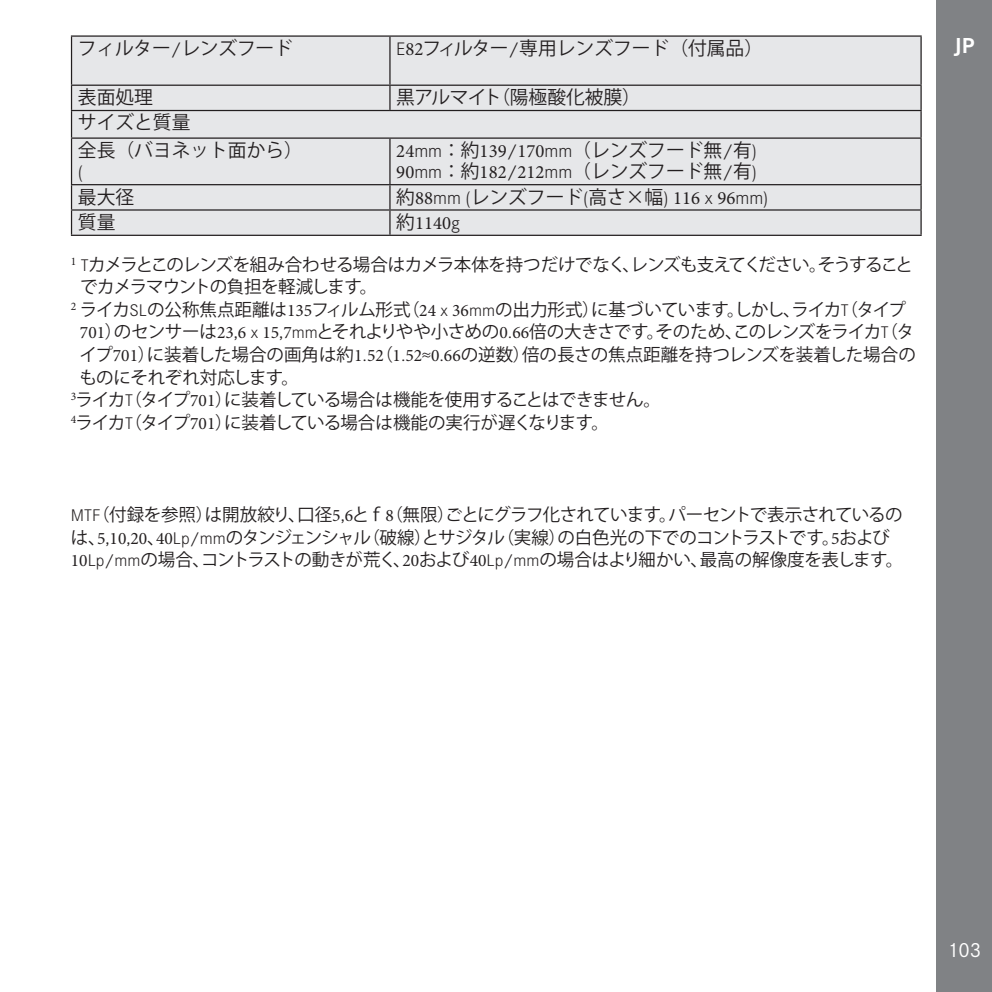
<style>
.page{position:relative;width:992px;height:992px;background:#fff}
.page>*{position:absolute;margin:0;border:0;box-sizing:border-box;transform-origin:0 0}
.t1{font:700 22.5px "Corporate S";color:#fff}
.t2{font:21.25px "Corporate S";color:#fff}
.t3{font:18.75px/27.5px "Koz Go Pro";color:#231f20}
.t4{font:18.75px "Minion Pro";color:#231f20}
.t5{font:300 18.75px "Corporate S";color:#231f20}
.t6{font:17.5px/22.5px "Koz Go Pro";letter-spacing:-.04em;color:#231f20}
.t7{font:17.5px "Koz Go Pro";color:#231f20}
.t8{font:17.5px "Koz Go Pro";letter-spacing:-.01em;color:#231f20}
.t9{font:17.5px "Koz Go Pro";letter-spacing:-.02em;color:#231f20}
.t10{font:300 17.5px "Corporate S";color:#231f20}
.s1{font-family:"Corporate S";font-weight:300}
.s2{font-family:"Minion Pro"}
.s3{font-family:"Koz Go Pro"}
</style>
<div class="page">
<div style="left:935px;top:0;width:56px;height:991px;background:#808285"></div>
<div style="left:72px;top:37px;width:848px;height:198px;background:#e6e7e9"></div>
<hr style="left:71px;top:35px;width:319px;height:2px;background:#231f20">
<hr style="left:71px;top:37px;width:1px;height:48px;background:#231f20">
<hr style="left:390px;top:35px;width:531px;height:2px;background:#231f20">
<hr style="left:389px;top:37px;width:1px;height:48px;background:#231f20">
<hr style="left:920px;top:37px;width:1px;height:48px;background:#231f20">
<hr style="left:71px;top:85px;width:319px;height:1px;background:#231f20">
<hr style="left:390px;top:85px;width:531px;height:1px;background:#231f20">
<svg style="left:389px;top:86px;width:1px;height:24px"></svg>
<hr style="left:71px;top:110px;width:319px;height:1px;background:#231f20">
<svg style="left:71px;top:86px;width:1px;height:51px"></svg>
<hr style="left:390px;top:110px;width:531px;height:1px;background:#231f20">
<svg style="left:920px;top:86px;width:1px;height:51px"></svg>
<hr style="left:71px;top:137px;width:319px;height:2px;background:#231f20">
<hr style="left:71px;top:139px;width:1px;height:45px;background:#231f20">
<hr style="left:390px;top:137px;width:531px;height:2px;background:#231f20">
<hr style="left:389px;top:139px;width:1px;height:45px;background:#231f20">
<hr style="left:920px;top:139px;width:1px;height:45px;background:#231f20">
<hr style="left:71px;top:184px;width:319px;height:1px;background:#231f20">
<hr style="left:390px;top:184px;width:531px;height:1px;background:#231f20">
<hr style="left:71px;top:209px;width:319px;height:2px;background:#231f20">
<svg style="left:71px;top:185px;width:1px;height:50px"></svg>
<hr style="left:390px;top:209px;width:531px;height:2px;background:#231f20">
<svg style="left:389px;top:185px;width:1px;height:50px"></svg>
<svg style="left:920px;top:185px;width:1px;height:50px"></svg>
<hr style="left:71px;top:235px;width:319px;height:1px;background:#231f20">
<hr style="left:390px;top:235px;width:531px;height:1px;background:#231f20">
<p class="t3" style="left:78px;top:35px;width:216px">フィルター<span class="s1">/</span>レンズフード</p>
<p class="t3" style="left:396px;top:35px;width:368px"><span class="s1">E</span><span class="s2">82</span>フィルター<span class="s1">/</span>専用レンズフード（付属品）</p>
<p class="t3" style="left:78px;top:84px;width:77px">表面処理</p>
<p class="t3" style="left:396px;top:84px;width:246px">黒アルマイト（陽極酸化被膜）</p>
<p class="t3" style="left:78px;top:109px;width:245px">サイズと質量<br>全長（バヨネット面から）　</p>
<p class="t5" style="left:78px;top:159px;width:7px">(</p>
<p class="t3" style="left:396px;top:140px;width:362px;line-height:21.2px"><span class="s2">24</span><span class="s1">mm</span>：約<span class="s2">139</span><span class="s1">/</span><span class="s2">170</span><span class="s1">mm</span>（レンズフード無<span class="s1">/</span>有<span class="s1">)<br></span><span class="s2">90</span><span class="s1">mm</span>：約<span class="s2">182</span><span class="s1">/</span><span class="s2">212</span><span class="s1">mm</span>（レンズフード無<span class="s1">/</span>有<span class="s1">)</span></p>
<p class="t3" style="left:78px;top:183px;width:58px">最大径</p>
<p class="t3" style="left:396px;top:183px;width:373px">約<span class="s2">88</span><span class="s1">mm (</span>レンズフード<span class="s1">(</span>高さ×幅<span class="s1">)</span> <span class="s2">116</span> <span class="s1">x</span> <span class="s2">96</span><span class="s1">mm)</span></p>
<p class="t3" style="left:78px;top:209px;width:39px">質量</p>
<p class="t4" style="left:396px;top:210px;width:65px"><span class="s3">約</span>1140<span class="s1">g</span></p>
<p class="t6" style="left:71px;top:254px;width:843px"><sup>1</sup> <span class="s1">T</span>カメラとこのレンズを組み合わせる場合はカメラ本体を持つだけでなく、レンズも支えてください。そうすること</p>
<p class="t6" style="left:80px;top:276px;width:298px">でカメラマウントの負担を軽減します。</p>
<p class="t8" style="left:71px;top:298px;width:836px"><sup>2</sup> ライカ<span class="s1">SL</span>の公称焦点距離は<span class="s2">135</span>フィルム形式（<span class="s2">24</span> <span class="s1">x</span> <span class="s2">36</span><span class="s1">mm</span>の出力形式）に基づいています。しかし、ライカ（タイプ</p>
<p class="t10" style="left:841px;top:298px;width:9px">T</p>
<p class="t6" style="left:80px;top:321px;width:835px"><span class="s2">701</span>）のセンサーは<span class="s2">23</span><span class="s1">,</span><span class="s2">6</span> <span class="s1">x</span> <span class="s2">15</span><span class="s1">,</span><span class="s2">7</span><span class="s1">mm</span>とそれよりやや小さめの<span class="s2">0</span><span class="s1">.</span><span class="s2">66</span>倍の大きさです。そのため、このレンズをライカ（タ</p>
<p class="t10" style="left:881px;top:320px;width:9px">T</p>
<p class="t7" style="left:80px;top:343px;width:837px">イプ<span class="s2">701</span>）に装着した場合の画角は約<span class="s2">1</span><span class="s1">.</span><span class="s2">52</span>（<span class="s2">1</span><span class="s1">.</span><span class="s2">52</span><span class="s1">≈</span><span class="s2">0</span><span class="s1">.</span><span class="s2">66</span>の逆数）倍の長さの焦点距離を持つレンズを装着した場合の</p>
<p class="t9" style="left:79px;top:366px;width:221px">ものにそれぞれ対応します。</p>
<p class="t6" style="left:71px;top:389px;width:591px"><sup>3</sup>ライカ（タイプ<span class="s2">701</span>）に装着している場合は機能を使用することはできません。</p>
<p class="t10" style="left:125px;top:388px;width:9px">T</p>
<p class="t6" style="left:71px;top:411px;width:539px"><sup>4</sup>ライカ（タイプ<span class="s2">701</span>）に装着している場合は機能の実行が遅くなります。</p>
<p class="t10" style="left:125px;top:410px;width:9px">T</p>
<p class="t6" style="left:71px;top:504px;width:833px"><span class="s1">MTF</span>（付録を参照）は開放絞り、口径<span class="s2">5</span><span class="s1">,</span><span class="s2">6</span>とｆ<span class="s2">8</span>（無限）ごとにグラフ化されています。パーセントで表示されているのは、<span class="s2">5</span><span class="s1">,</span><span class="s2">10</span><span class="s1">,</span><span class="s2">20</span>、<span class="s2">40</span><span class="s1">Lp/mm</span>のタンジェンシャル（破線）とサジタル（実線）の白色光の下でのコントラストです。<span class="s2">5</span>および<br><span class="s2">10</span><span class="s1">Lp/mm</span>の場合、コントラストの動きが荒く、<span class="s2">20</span>および<span class="s2">40</span><span class="s1">Lp/mm</span>の場合はより細かい、最高の解像度を表します。</p>
<p class="t1" style="left:954px;top:28px;width:22px">JP</p>
<p class="t2" style="left:947px;top:934px;width:35px">103</p>
</div>
